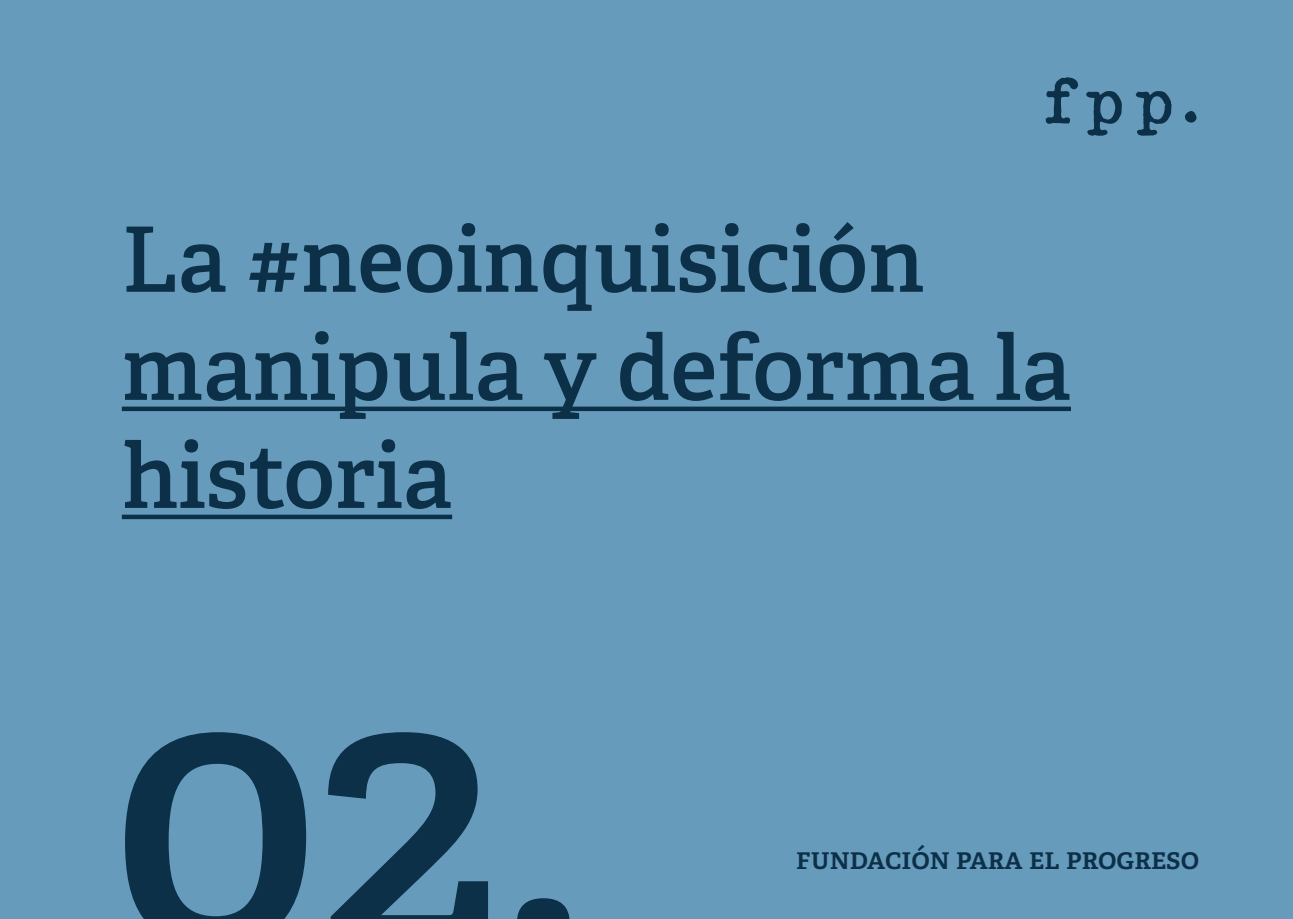
<style>
.page{position:relative;width:1293px;height:919px;background:#fff}
.page>*{position:absolute;margin:0;border:0;box-sizing:border-box;transform-origin:0 0}
.t1{font:600 360px "Adelle";color:#0c3048}
.t2{font:600 90px/108px "Adelle";color:#0c3048}
.t3{font:600 30px "Adelle";color:#0c3048}
</style>
<div class="page">
<div style="left:0;top:1px;width:1293px;height:917px;background:#669bbc"></div>
<div style="left:122px;top:406px;width:949px;height:5px;background:#0c3048"></div>
<div style="left:122px;top:514px;width:330px;height:5px;background:#0c3048"></div>
<hr style="left:1292px;top:796px;width:1px;height:122px;background:#616160">
<svg style="left:1045px;top:77px;width:33px;height:47px"></svg>
<svg style="left:1086px;top:91px;width:36px;height:45px"></svg>
<svg style="left:1135px;top:91px;width:36px;height:45px"></svg>
<svg style="left:1185px;top:111px;width:11px;height:11px"></svg>
<p class="t2" style="left:122px;top:207px;width:950px">La #neoinquisición manipula y deforma la historia</p>
<h1 class="t1" style="left:110px;top:590px;width:390px">02</h1>
<p class="t3" style="left:796px;top:839px;width:404px">fundación para el progreso</p>
</div>
